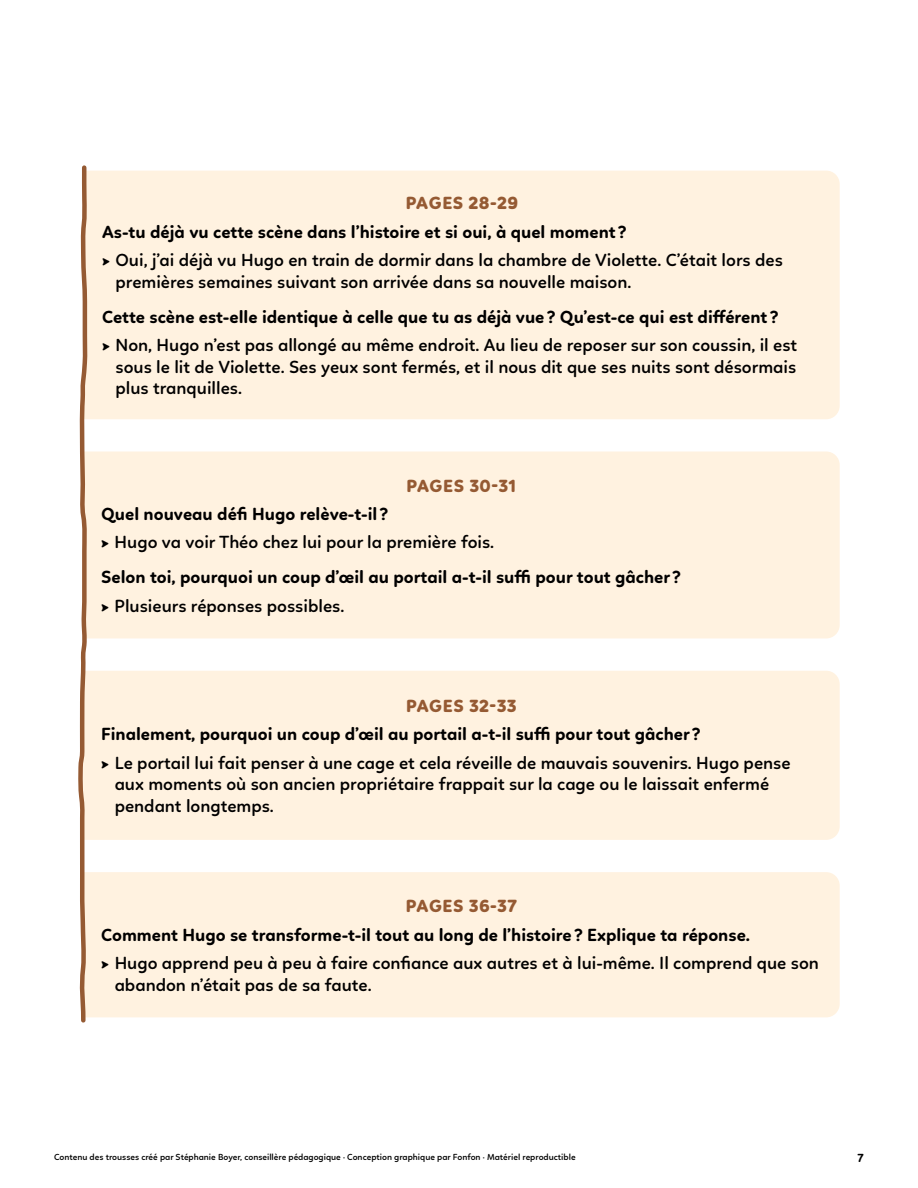
<style>
.page{position:relative;width:918px;height:1188px;background:#fff}
.page>*{position:absolute;margin:0;border:0;box-sizing:border-box;transform-origin:0 0}
.t1{font:600 18px/21.6px "Linotte";color:#000}
.t2{font:700 18px "Linotte";color:#000}
.t3{font:800 18px "Linotte";letter-spacing:.025em;color:#955a33}
.t4{font:700 12px "Linotte";color:#000}
.t5{font:600 9px "Linotte";color:#000}
</style>
<div class="page">
<div style="left:90px;top:171px;width:750px;height:248px;background:#fff2e0"></div>
<div style="left:90px;top:452px;width:750px;height:186px;background:#fff2e0"></div>
<div style="left:90px;top:872px;width:750px;height:145px;background:#fff2e0"></div>
<div style="left:90px;top:671px;width:750px;height:169px;background:#fff2e0"></div>
<svg style="left:78px;top:165px;width:12px;height:858px"></svg>
<p class="t3" style="left:406px;top:192px;width:114px">PAGES 28-29</p>
<p class="t2" style="left:102px;top:221px;width:526px">As-tu déjà vu cette scène dans l’histoire et si oui, à quel moment ?</p>
<p class="t1" style="left:116px;top:249px;width:669px;text-indent:-14px">► Oui, j’ai déjà vu Hugo en train de dormir dans la chambre de Violette. C’était lors des premières semaines suivant son arrivée dans sa nouvelle maison.</p>
<p class="t2" style="left:102px;top:306px;width:678px">Cette scène est-elle identique à celle que tu as déjà vue? Qu’est-ce qui est différent ?</p>
<p class="t1" style="left:116px;top:334px;width:683px;text-align:justify;text-indent:-14px">► Non, Hugo n’est pas allongé au même endroit. Au lieu de reposer sur son coussin, il est sous le lit de Violette. Ses yeux sont fermés, et il nous dit que ses nuits sont désormais plus tranquilles.</p>
<p class="t3" style="left:407px;top:475px;width:111px">PAGES 30-31</p>
<p class="t2" style="left:101px;top:503px;width:289px">Quel nouveau défi Hugo relève-t-il ?</p>
<p class="t1" style="left:101px;top:531px;width:395px">► Hugo va voir Théo chez lui pour la première fois.</p>
<p class="t2" style="left:101px;top:567px;width:581px">Selon toi, pourquoi un coup d’œil au portail a-t-il suffi pour tout gâcher?</p>
<p class="t1" style="left:101px;top:595px;width:245px">► Plusieurs réponses possibles.</p>
<p class="t3" style="left:406px;top:695px;width:112px">PAGES 32-33</p>
<p class="t2" style="left:101px;top:724px;width:601px">Finalement, pourquoi un coup d’œil au portail a-t-il suffi pour tout gâcher?</p>
<p class="t1" style="left:115px;top:752px;width:677px;text-indent:-14px">► Le portail lui fait penser à une cage et cela réveille de mauvais souvenirs. Hugo pense aux moments où son ancien propriétaire frappait sur la cage ou le laissait enfermé pendant longtemps.</p>
<p class="t3" style="left:406px;top:896px;width:113px">PAGES 36-37</p>
<p class="t2" style="left:101px;top:924px;width:650px">Comment Hugo se transforme-t-il tout au long de l’histoire? Explique ta réponse.</p>
<p class="t1" style="left:115px;top:952px;width:706px;text-indent:-14px">► Hugo apprend peu à peu à faire confiance aux autres et à lui-même. Il comprend que son abandon n’était pas de sa faute.</p>
<p class="t5" style="left:54px;top:1152px;width:523px">Contenu des trousses créé par Stéphanie Boyer, conseillère pédagogique · Conception graphique par Fonfon · Matériel reproductible</p>
<p class="t4" style="left:858px;top:1151px;width:8px">7</p>
</div>
